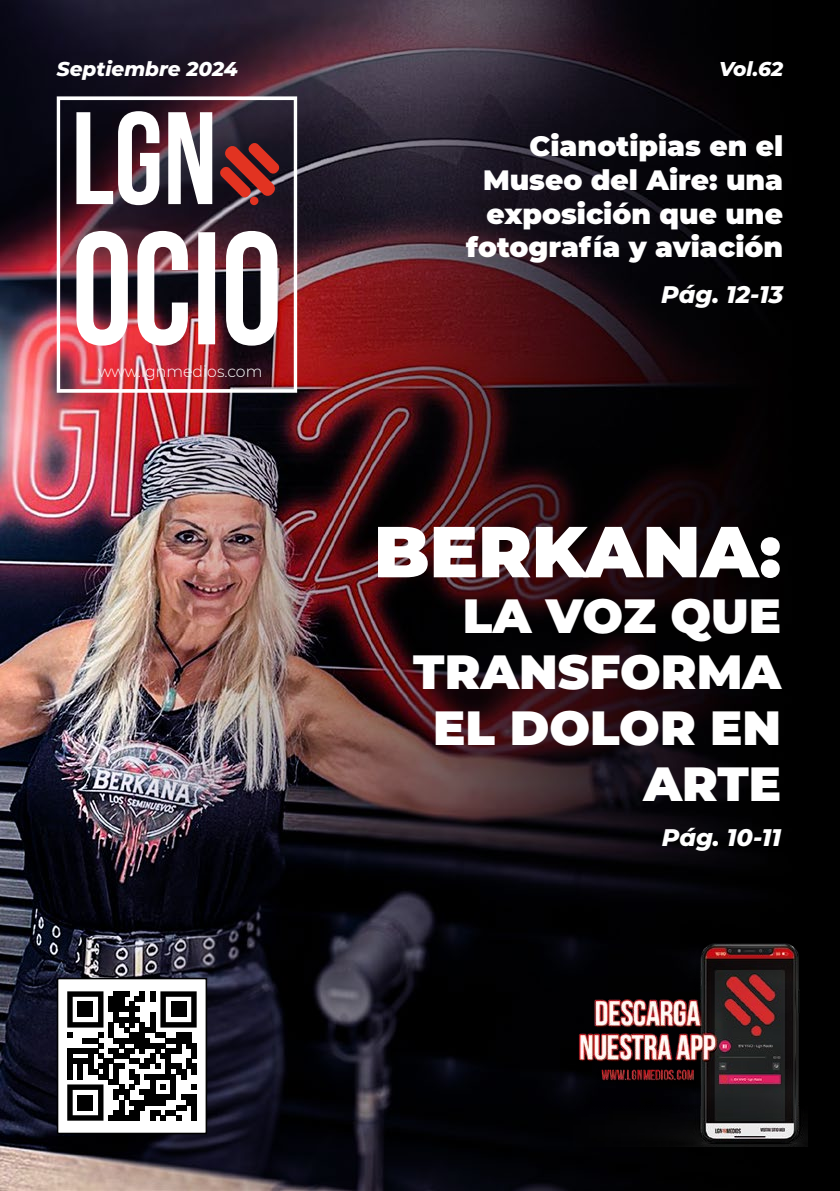
<style>
.page{position:relative;width:840px;height:1191px;background:#fff}
.page>*{position:absolute;margin:0;border:0;box-sizing:border-box;transform-origin:0 0}
.t1{font:900 72px "Montserrat";color:#fff}
.t2{font:900 48px/56px "Montserrat";color:#fff;text-align:right}
.t3{font:900 28px/33.6px "Montserrat";color:#fff;text-align:right}
.t4{font:italic 800 24px "Montserrat";color:#fff}
.t5{font:italic 800 20px "Montserrat";color:#fff}
.t6{font:300 16px "Montserrat";color:#fff}
</style>
<div class="page">
<img style="left:0;top:0;width:839px;height:1191px">
<img style="left:57px;top:96px;width:240px;height:297px">
<img style="left:573px;top:933px;width:234px;height:213px">
<div style="left:57px;top:978px;width:149px;height:155px;background:#fff"></div>
<div style="left:57px;top:977px;width:150px;height:157px;border:2px solid #000"></div>
<svg style="left:67px;top:991px;width:129px;height:129px"></svg>
<div style="left:78px;top:1001px;width:15px;height:16px;background:#000"></div>
<div style="left:171px;top:1001px;width:15px;height:16px;background:#000"></div>
<div style="left:78px;top:1094px;width:15px;height:16px;background:#000"></div>
<p class="t5" style="left:57px;top:54px;width:183px">Septiembre 2024</p>
<p class="t5" style="left:718px;top:54px;width:66px">Vol.62</p>
<p class="t3" style="left:466px;top:128px;width:318px">Cianotipias en el<br>Museo del Aire: una exposición que une fotografía y aviación</p>
<p class="t6" style="left:98px;top:360px;width:166px">www.lgnmedios.com</p>
<p class="t4" style="left:661px;top:277px;width:123px">Pág. 12-13</p>
<h1 class="t1" style="left:373px;top:497px;width:408px">BERKANA:</h1>
<h2 class="t2" style="left:413px;top:585px;width:369px">LA VOZ QUE<br>TRANSFORMA<br>EL DOLOR EN<br>ARTE</h2>
<p class="t4" style="left:661px;top:820px;width:121px">Pág. 10-11</p>
</div>
